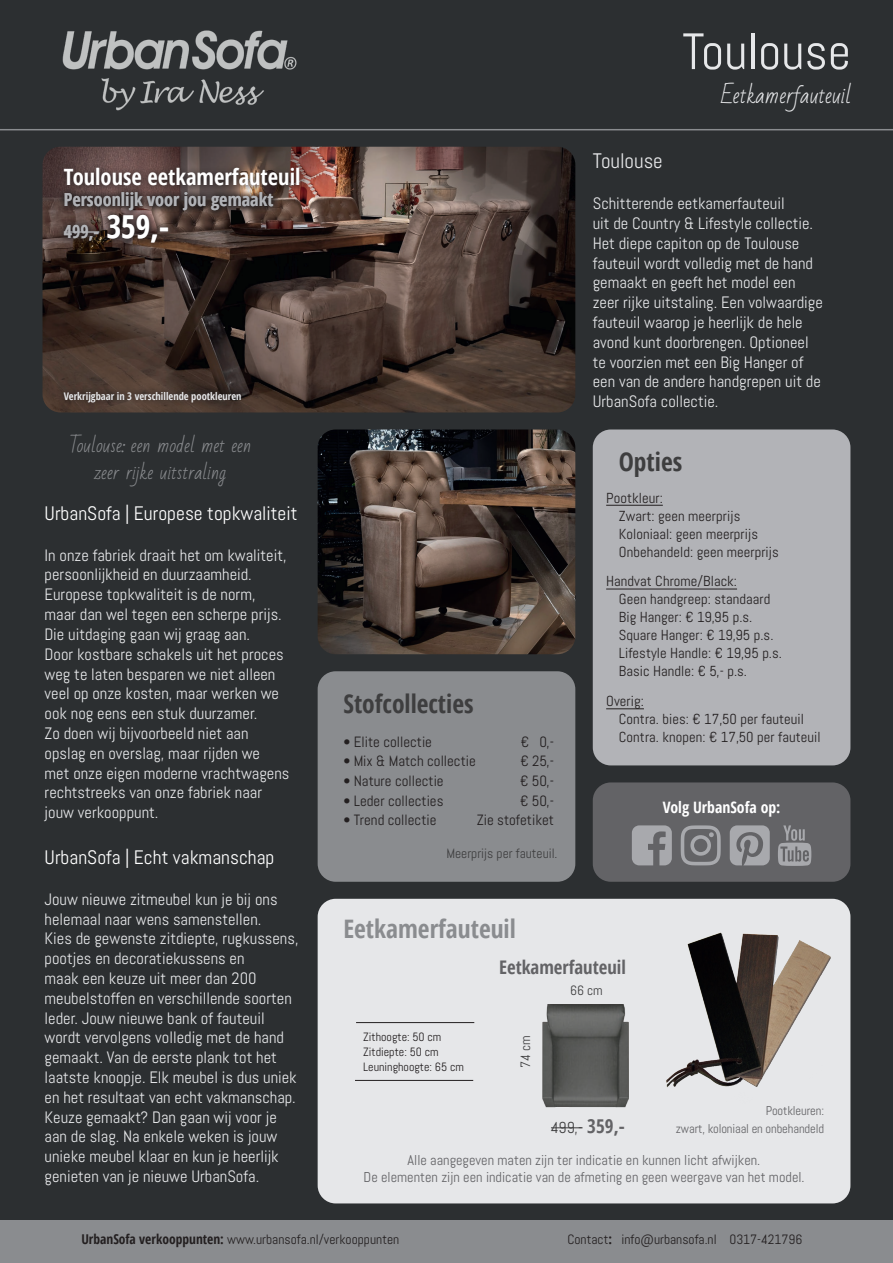
<style>
.page{position:relative;width:893px;height:1263px;background:#2c2f31}
.page>*{position:absolute;margin:0;border:0;box-sizing:border-box;transform-origin:0 0}
.t1{font:51px "Abel";color:#e6e7e9}
.t2{font:700 condensed 25.5px "Open Sans";color:#3e3e3f}
.t3{font:700 condensed 25.5px "Open Sans";color:#8a8c8f}
.t4{font:700 condensed 22.5px "Open Sans";color:#fff}
.t5{font:21px "Bad Script";color:#e6e7e9}
.t6{font:21px "Abel";color:#e6e7e9}
.t7{font:19.5px "Abel";color:#fff}
.t8{font:700 condensed 18.75px "Open Sans";color:#636366}
.t9{font:18px/27px "Bad Script";color:#8a8c8f;text-align:center}
.t10{font:700 condensed 18px/31.8px "Open Sans";color:#b2b3b7}
.t11{font:16.5px/19.8px "Abel";color:#e6e7e9}
.t12{font:15.9px "Abel";color:#3e3e3f}
.t13{font:700 condensed 15.75px "Open Sans";color:#fff}
.t14{font:14.85px "Abel";color:#231f20}
.t15{font:14.4px/18px "Abel";letter-spacing:.005em;color:#231f20}
.t16{font:14.25px/17.1px "Abel";color:#636366;text-align:center}
.t17{font:13.5px "Abel";color:#231f20}
.t18{font:13.5px "Abel";color:#3e3e3f}
.t19{font:12.6px/18.1px "Abel";letter-spacing:-.01em;color:#636366;text-align:right}
.t20{font:12px/15px "Abel";color:#231f20}
.t21{font:700 condensed 10.5px "Open Sans";color:#e6e7e9}
.s1{font-size:31.5px;color:#fff}
.s2{font-family:"Open Sans";font-weight:700;font-stretch:condensed;font-size:19.05px;color:#636366}
.s3{font-family:"Open Sans";font-weight:700;font-stretch:condensed}
</style>
<div class="page">
<img style="left:62px;top:30px;width:235px;height:81px">
<hr style="left:0;top:129px;width:893px;height:1px;background:#8a8c8f">
<img style="left:43px;top:147px;width:532px;height:265px">
<div style="left:0;top:1220px;width:893px;height:43px;background:#8a8c8f"></div>
<div style="left:318px;top:671px;width:257px;height:211px;background:#8a8c8f;border-radius:18px"></div>
<img style="left:318px;top:429px;width:257px;height:225px">
<svg style="left:57px;top:161px;width:250px;height:32px"></svg>
<svg style="left:58px;top:186px;width:222px;height:32px"></svg>
<svg style="left:57px;top:209px;width:118px;height:40px"></svg>
<hr style="left:64px;top:232px;width:35px;height:1px;background:#b2b3b7">
<div style="left:593px;top:429px;width:257px;height:336px;background:#b2b3b7;border-radius:18px"></div>
<hr style="left:606px;top:505px;width:57px;height:1px;background:#231f20">
<hr style="left:606px;top:589px;width:131px;height:1px;background:#231f20">
<hr style="left:606px;top:708px;width:38px;height:1px;background:#231f20">
<svg style="left:57px;top:385px;width:191px;height:25px;fill:#483830"></svg>
<div style="left:318px;top:899px;width:532px;height:304px;background:#e6e7e9;border-radius:18px"></div>
<hr style="left:356px;top:1022px;width:118px;height:1px;background:#231f20">
<hr style="left:355px;top:1080px;width:118px;height:1px;background:#231f20">
<img style="left:542px;top:1004px;width:87px;height:104px">
<hr style="left:551px;top:1127px;width:32px;height:1px;background:#3e3e3f">
<img style="left:666px;top:919px;width:185px;height:185px">
<div style="left:593px;top:782px;width:257px;height:100px;background:#636366;border-radius:18px"></div>
<svg style="left:632px;top:825px;width:40px;height:40px"></svg>
<svg style="left:681px;top:825px;width:40px;height:40px"></svg>
<svg style="left:730px;top:825px;width:40px;height:40px"></svg>
<svg style="left:778px;top:825px;width:33px;height:41px"></svg>
<h3 class="t4" style="left:64px;top:162px;width:238px">Toulouse eetkamerfauteuil</h3>
<p class="t10" style="left:64px;top:183px;width:211px">Persoonlijk voor jou gemaakt<br>499,- <span class="s1">359,-</span></p>
<p class="t21" style="left:64px;top:389px;width:179px">Verkrijgbaar in 3 verschillende pootkleuren</p>
<p class="t9" style="left:69px;top:432px;width:183px">Toulouse: een model met een zeer rijke uitstraling</p>
<p class="t7" style="left:45px;top:501px;width:254px">UrbanSofa | Europese topkwaliteit</p>
<p class="t11" style="left:45px;top:545px;width:246px">In onze fabriek draait het om kwaliteit, persoonlijkheid en duurzaamheid.<br>Europese topkwaliteit is de norm, maar dan wel tegen een scherpe prijs.<br>Die uitdaging gaan wij graag aan.<br>Door kostbare schakels uit het proces weg te laten besparen we niet alleen veel op onze kosten, maar werken we ook nog eens een stuk duurzamer.<br>Zo doen wij bijvoorbeeld niet aan opslag en overslag, maar rijden we<br>met onze eigen moderne vrachtwagens rechtstreeks van onze fabriek naar jouw verkooppunt.</p>
<p class="t7" style="left:45px;top:845px;width:231px">UrbanSofa | Echt vakmanschap</p>
<p class="t11" style="left:45px;top:889px;width:255px">Jouw nieuwe zitmeubel kun je bij ons helemaal naar wens samenstellen.<br>Kies de gewenste zitdiepte, rugkussens, pootjes en decoratiekussens en<br>maak een keuze uit meer dan 200 meubelstoffen en verschillende soorten leder. Jouw nieuwe bank of fauteuil wordt vervolgens volledig met de hand gemaakt. Van de eerste plank tot het laatste knoopje. Elk meubel is dus uniek en het resultaat van echt vakmanschap.<br>Keuze gemaakt? Dan gaan wij voor je aan de slag. Na enkele weken is jouw unieke meubel klaar en kun je heerlijk genieten van je nieuwe UrbanSofa.</p>
<h1 class="t1" style="left:682px;top:19px;width:170px">Toulouse</h1>
<p class="t5" style="left:721px;top:83px;width:131px">Eetkamerfauteuil</p>
<h2 class="t2" style="left:343px;top:686px;width:132px">Stofcollecties</h2>
<p class="t14" style="left:343px;top:732px;width:90px">• Elite collectie</p>
<p class="t14" style="left:521px;top:732px;width:35px">€ 0,-</p>
<p class="t14" style="left:343px;top:752px;width:134px">• Mix &amp; Match collectie</p>
<p class="t14" style="left:520px;top:752px;width:35px">€ 25,-</p>
<p class="t14" style="left:343px;top:771px;width:102px">• Nature collectie</p>
<p class="t14" style="left:520px;top:771px;width:35px">€ 50,-</p>
<p class="t14" style="left:343px;top:791px;width:101px">• Leder collecties</p>
<p class="t14" style="left:520px;top:791px;width:35px">€ 50,-</p>
<p class="t14" style="left:343px;top:811px;width:94px">• Trend collectie</p>
<p class="t14" style="left:477px;top:811px;width:79px">Zie stofetiket</p>
<p class="t18" style="left:446px;top:845px;width:112px">Meerprijs per fauteuil.</p>
<h2 class="t3" style="left:343px;top:910px;width:174px">Eetkamerfauteuil</h2>
<p class="t6" style="left:593px;top:148px;width:72px">Toulouse</p>
<p class="t11" style="left:593px;top:194px;width:232px">Schitterende eetkamerfauteuil<br>uit de Country &amp; Lifestyle collectie.<br>Het diepe capiton op de Toulouse fauteuil wordt volledig met de hand gemaakt en geeft het model een zeer rijke uitstaling. Een volwaardige fauteuil waarop je heerlijk de hele avond kunt doorbrengen. Optioneel te voorzien met een Big Hanger of een van de andere handgrepen uit de UrbanSofa collectie.</p>
<h2 class="t2" style="left:619px;top:444px;width:65px">Opties</h2>
<p class="t15" style="left:619px;top:489px;width:161px;text-indent:-13px">Pootkleur:<br>Zwart: geen meerprijs<br>Koloniaal: geen meerprijs<br>Onbehandeld: geen meerprijs</p>
<p class="t15" style="left:619px;top:572px;width:164px;text-indent:-13px">Handvat Chrome/Black:<br>Geen handgreep: standaard<br>Big Hanger: € 19,95 p.s.<br>Square Hanger: € 19,95 p.s.<br>Lifestyle Handle: € 19,95 p.s.<br>Basic Handle: € 5,- p.s.</p>
<p class="t15" style="left:619px;top:692px;width:203px;text-indent:-13px">Overig:<br>Contra. bies: € 17,50 per fauteuil<br>Contra. knopen: € 17,50 per fauteuil</p>
<p class="t13" style="left:663px;top:796px;width:119px">Volg UrbanSofa op:</p>
<p class="t8" style="left:499px;top:954px;width:128px">Eetkamerfauteuil</p>
<p class="t20" style="left:363px;top:1029px;width:102px">Zithoogte: 50 cm<br>Zitdiepte: 50 cm<br>Leuninghoogte: 65 cm</p>
<p class="t18" style="left:517px;top:1068px;width:34px;rotate:-90deg">74 cm</p>
<p class="t18" style="left:570px;top:982px;width:34px">66 cm</p>
<p class="t12" style="left:551px;top:1117px;width:75px">499,- <span class="s2">359,-</span></p>
<p class="t19" style="left:676px;top:1102px;width:150px">Pootkleuren:<br>zwart, koloniaal en onbehandeld</p>
<p class="t16" style="left:364px;top:1152px;width:442px">Alle aangegeven maten zijn ter indicatie en kunnen licht afwijken.<br>De elementen zijn een indicatie van de afmeting en geen weergave van het model.</p>
<p class="t17" style="left:81px;top:1230px;width:319px"><span class="s3">UrbanSofa verkooppunten:</span> www.urbansofa.nl/verkooppunten</p>
<p class="t17" style="left:567px;top:1230px;width:236px">Contact<span class="s3">:</span> info@urbansofa.nl 0317-421796</p>
</div>
